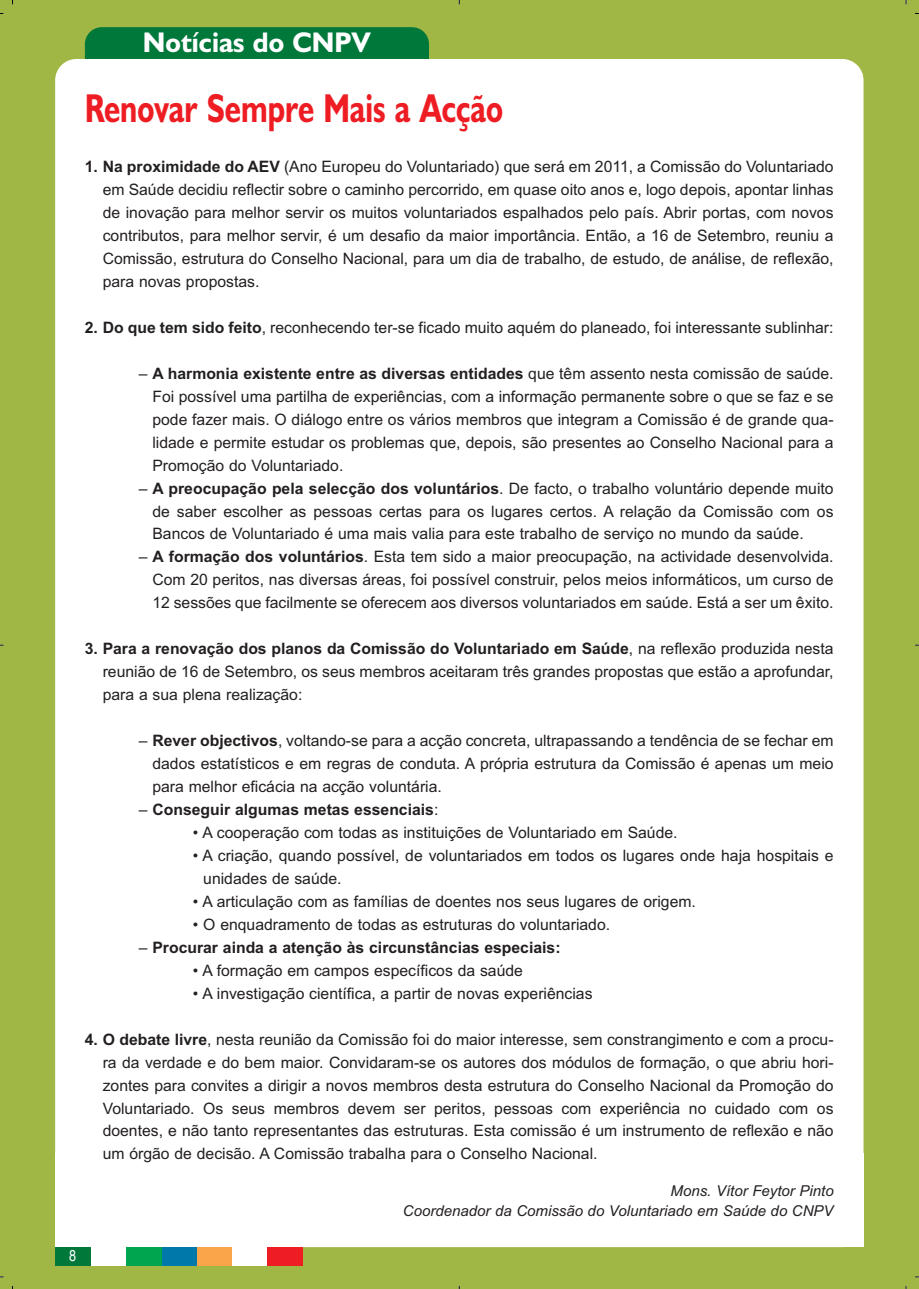
<style>
.page{position:relative;width:919px;height:1289px;background:#fff}
.page>*{position:absolute;margin:0;border:0;box-sizing:border-box;transform-origin:0 0}
.t1{font:700 40.5px "Humanist 521 BT";color:#ee1d23;scale:.75 1}
.t2{font:700 28.5px "Humanist 521 BT";color:#fff}
.t3{font:15.75px/23px "Arial";color:#231f20;text-align:justify}
.t4{font:700 15.75px "Arial";color:#231f20}
.t5{font:15.75px "Helvetica";color:#fff;scale:.8 1}
.t6{font:italic 15px/20.2px "Arial";color:#231f20;text-align:right}
.s1{font-weight:700}
.s2{font-weight:400}
</style>
<div class="page">
<div style="left:905px;top:1px;width:13px;height:1287px;background:#a1b745"></div>
<div style="left:0;top:1px;width:914px;height:1287px;background:#a1b745"></div>
<div style="left:85px;top:27px;width:344px;height:70px;background:#00783a;border-radius:17px"></div>
<div style="left:55px;top:59px;width:808px;height:1188px;background:#fff;border-radius:21px"></div>
<div style="left:267px;top:1246px;width:35px;height:19px;background:#ee1d23"></div>
<div style="left:232px;top:1246px;width:35px;height:19px;background:#fff"></div>
<div style="left:196px;top:1246px;width:35px;height:19px;background:#f9a64a"></div>
<div style="left:161px;top:1246px;width:35px;height:19px;background:#0078aa"></div>
<div style="left:126px;top:1246px;width:35px;height:19px;background:#00a54f"></div>
<div style="left:90px;top:1246px;width:36px;height:19px;background:#fff"></div>
<div style="left:55px;top:1246px;width:35px;height:19px;background:#00783a"></div>
<div style="left:55px;top:1153px;width:808px;height:94px;background:#fff"></div>
<h2 class="t2" style="left:143px;top:32px;width:229px">Notícias do CNPV</h2>
<h1 class="t1" style="left:85px;top:93px;width:559px">Renovar Sempre Mais a Acção</h1>
<p class="t3" style="left:103px;top:157px;width:732px;text-indent:-18px"><span class="s1">1. Na proximidade do AEV</span> (Ano Europeu do Voluntariado) que será em 2011, a Comissão do Voluntariado em Saúde decidiu reflectir sobre o caminho percorrido, em quase oito anos e, logo depois, apontar linhas de inovação para melhor servir os muitos voluntariados espalhados pelo país. Abrir portas, com novos contributos, para melhor servir, é um desafio da maior importância. Então, a 16 de Setembro, reuniu a Comissão, estrutura do Conselho Nacional, para um dia de trabalho, de estudo, de análise, de reflexão, para novas propostas.</p>
<p class="t3" style="left:85px;top:317px;width:750px"><span class="s1">2. Do que tem sido feito</span>, reconhecendo ter-se ficado muito aquém do planeado, foi interessante sublinhar:</p>
<p class="t3" style="left:152px;top:363px;width:682px;text-indent:-13px">– <span class="s1">A harmonia existente entre as diversas entidades</span> que têm assento nesta comissão de saúde.<br>Foi possível uma partilha de experiências, com a informação permanente sobre o que se faz e se pode fazer mais. O diálogo entre os vários membros que integram a Comissão é de grande qua&shy;lidade e permite estudar os problemas que, depois, são presentes ao Conselho Nacional para a Promoção do Voluntariado.</p>
<p class="t3" style="left:152px;top:478px;width:682px;text-indent:-13px">– <span class="s1">A preocupação pela selecção dos voluntários</span>. De facto, o trabalho voluntário depende muito de saber escolher as pessoas certas para os lugares certos. A relação da Comissão com os Bancos de Voluntariado é uma mais valia para este trabalho de serviço no mundo da saúde.</p>
<p class="t3" style="left:152px;top:547px;width:682px;text-indent:-13px">– <span class="s1">A formação dos voluntários</span>. Esta tem sido a maior preocupação, na actividade desenvolvida.<br>Com 20 peritos, nas diversas áreas, foi possível construir, pelos meios informáticos, um curso de 12 sessões que facilmente se oferecem aos diversos voluntariados em saúde. Está a ser um êxito.</p>
<p class="t3" style="left:103px;top:639px;width:732px;text-indent:-18px"><span class="s1">3. Para a renovação dos planos da Comissão do Voluntariado em Saúde</span>, na reflexão produzida nesta reunião de 16 de Setembro, os seus membros aceitaram três grandes propostas que estão a aprofundar, para a sua plena realização:</p>
<p class="t3" style="left:152px;top:730px;width:682px;text-indent:-13px">– <span class="s1">Rever objectivos</span>, voltando-se para a acção concreta, ultrapassando a tendência de se fechar em dados estatísticos e em regras de conduta. A própria estrutura da Comissão é apenas um meio para melhor eficácia na acção voluntária.</p>
<p class="t4" style="left:139px;top:803px;width:301px"><span class="s2">–</span> Conseguir algumas metas essenciais<span class="s2">:</span></p>
<p class="t3" style="left:193px;top:822px;width:486px">• A cooperação com todas as instituições de Voluntariado em Saúde.</p>
<p class="t3" style="left:203px;top:845px;width:631px;text-indent:-10px">• A criação, quando possível, de voluntariados em todos os lugares onde haja hospitais e unidades de saúde.</p>
<p class="t3" style="left:193px;top:891px;width:504px">• A articulação com as famílias de doentes nos seus lugares de origem.</p>
<p class="t3" style="left:193px;top:914px;width:418px">• O enquadramento de todas as estruturas do voluntariado.</p>
<p class="t4" style="left:139px;top:941px;width:423px"><span class="s2">–</span> Procurar ainda a atenção às circunstâncias especiais:</p>
<p class="t3" style="left:193px;top:960px;width:331px">• A formação em campos específicos da saúde</p>
<p class="t3" style="left:193px;top:983px;width:401px">• A investigação científica, a partir de novas experiências</p>
<p class="t3" style="left:103px;top:1029px;width:732px;text-indent:-18px"><span class="s1">4. O debate livre</span>, nesta reunião da Comissão foi do maior interesse, sem constrangimento e com a procu&shy;ra da verdade e do bem maior. Convidaram-se os autores dos módulos de formação, o que abriu hori&shy;zontes para convites a dirigir a novos membros desta estrutura do Conselho Nacional da Promoção do Voluntariado. Os seus membros devem ser peritos, pessoas com experiência no cuidado com os doentes, e não tanto representantes das estruturas. Esta comissão é um instrumento de reflexão e não um órgão de decisão. A Comissão trabalha para o Conselho Nacional.</p>
<p class="t6" style="left:403px;top:1181px;width:432px">Mons. Vítor Feytor Pinto<br>Coordenador da Comissão do Voluntariado em Saúde do CNPV</p>
<p class="t5" style="left:69px;top:1249px;width:10px">8</p>
</div>
